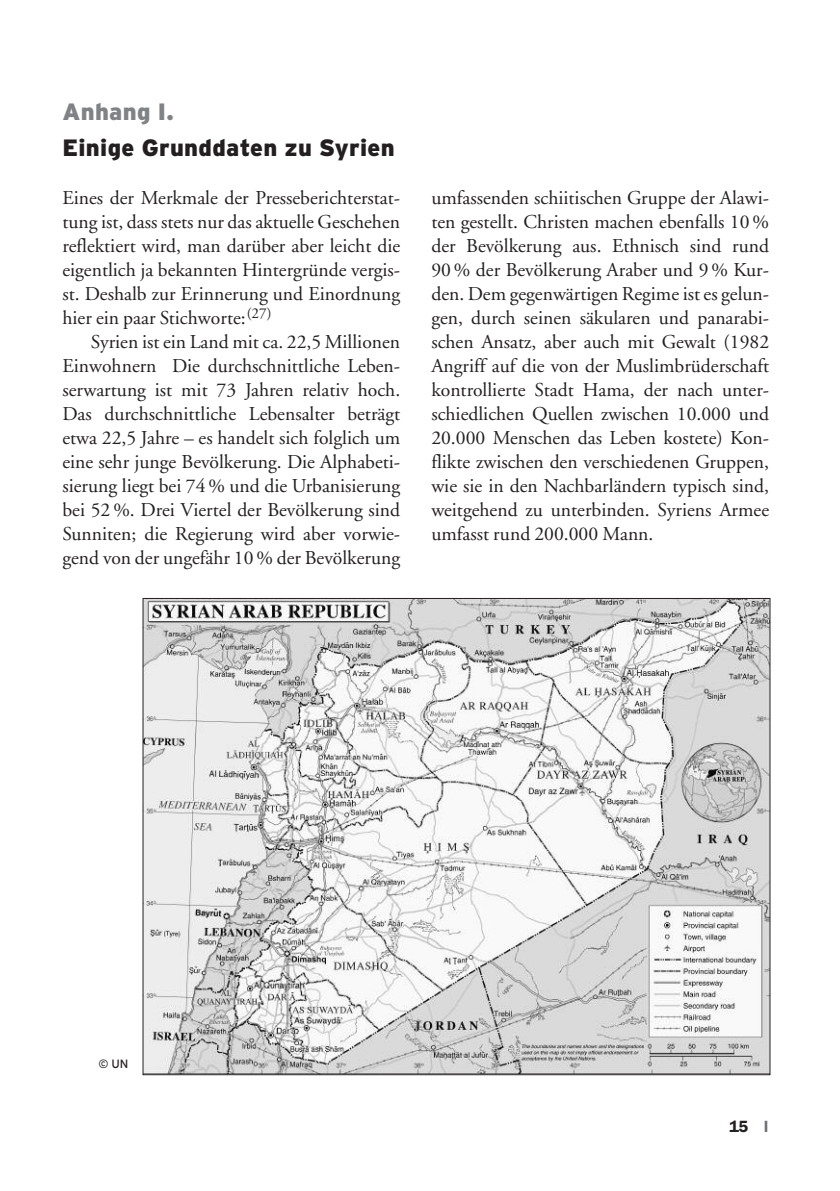
<style>
.page{position:relative;width:840px;height:1191px;background:#fff}
.page>*{position:absolute;margin:0;border:0;box-sizing:border-box;transform-origin:0 0}
.t1{font:900 23.6px "Interstate";letter-spacing:.015em;color:#231f20}
.t2{font:900 23.6px "Interstate";letter-spacing:.015em;color:#808285}
.t3{font:19.6px/24px "Adobe Garamond";color:#231f20;text-align:justify}
.t4{font:600 16px "Franklin ITCBQ";color:#231f20}
.t5{font:12px "Interstate";color:#231f20}
.s1{color:#6c6d70}
</style>
<div class="page">
<img style="left:144px;top:600px;width:624px;height:473px">
<p class="t2" style="left:62px;top:98px;width:113px">Anhang I.</p>
<p class="t1" style="left:62px;top:134px;width:333px">Einige Grunddaten zu Syrien</p>
<p class="t3" style="left:62px;top:187px;width:339px">Eines der Merkmale der Presseberichterstat&shy;tung ist, dass stets nur das aktuelle Geschehen reflektiert wird, man darüber aber leicht die eigentlich ja bekannten Hintergründe vergis&shy;st. Deshalb zur Erinnerung und Einordnung hier ein paar Stichworte:<sup>(27)</sup></p>
<p class="t3" style="left:62px;top:331px;width:339px;text-indent:28px">Syrien ist ein Land mit ca. 22,5 Millionen Einwohnern Die durchschnittliche Leben&shy;serwartung ist mit 73 Jahren relativ hoch.<br>Das durchschnittliche Lebensalter beträgt etwa 22,5 Jahre – es handelt sich folglich um eine sehr junge Bevölkerung. Die Alphabeti&shy;sierung liegt bei 74 % und die Urbanisierung bei 52 %. Drei Viertel der Bevölkerung sind Sunniten; die Regierung wird aber vorwie&shy;gend von der ungefähr 10 % der Bevölkerung</p>
<p class="t3" style="left:431px;top:187px;width:339px">umfassenden schiitischen Gruppe der Alawi&shy;ten gestellt. Christen machen ebenfalls 10 % der Bevölkerung aus. Ethnisch sind rund 90 % der Bevölkerung Araber und 9 % Kur&shy;den. Dem gegenwärtigen Regime ist es gelun&shy;gen, durch seinen säkularen und panarabi&shy;schen Ansatz, aber auch mit Gewalt (1982<br>Angriff auf die von der Muslimbrüderschaft kontrollierte Stadt Hama, der nach unter&shy;schiedlichen Quellen zwischen 10.000 und 20.000 Menschen das Leben kostete) Kon&shy;flikte zwischen den verschiedenen Gruppen, wie sie in den Nachbarländern typisch sind, weitgehend zu unterbinden. Syriens Armee umfasst rund 200.000 Mann.</p>
<p class="t5" style="left:99px;top:1057px;width:31px">© UN</p>
<p class="t4" style="left:729px;top:1117px;width:40px">15 <span class="s1">l</span></p>
</div>
